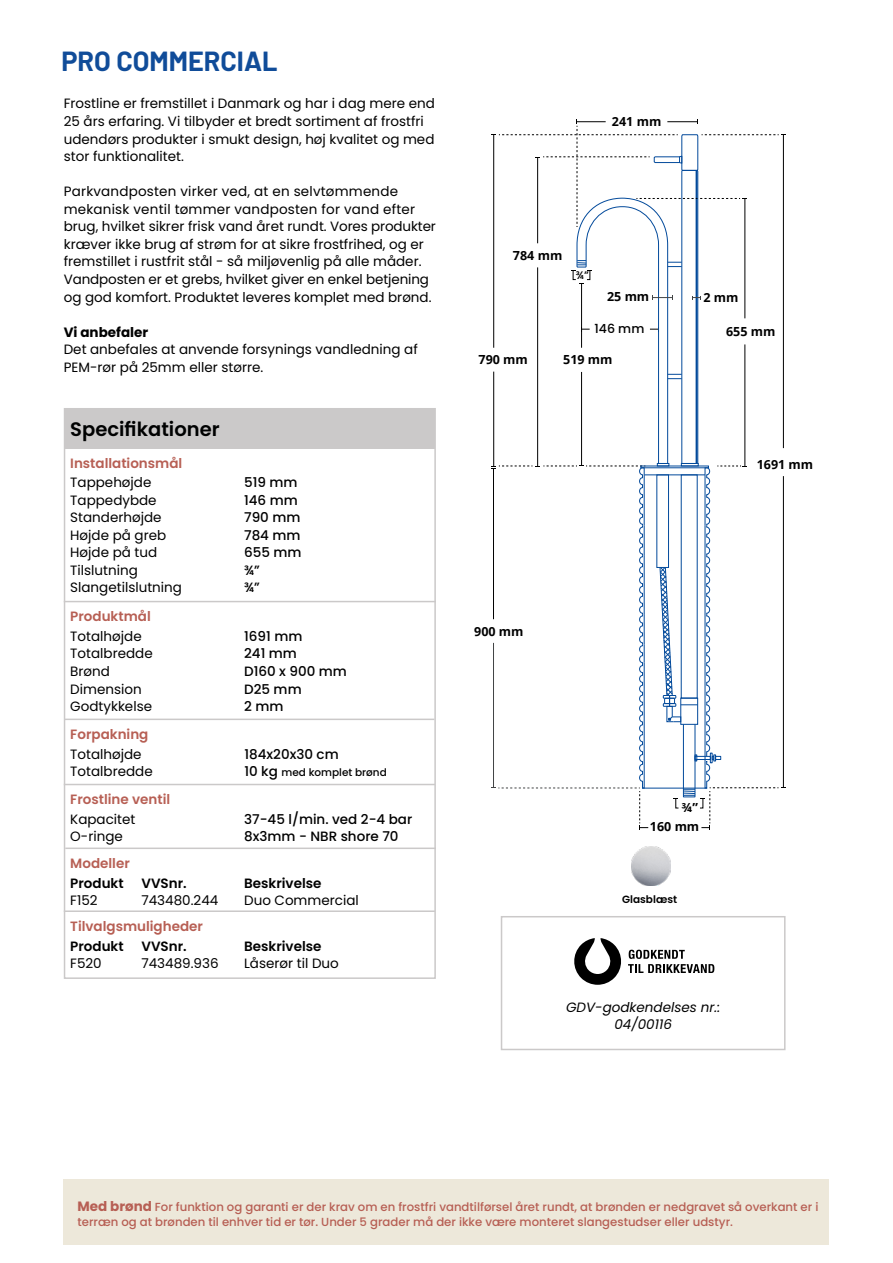
<style>
.page{position:relative;width:893px;height:1263px;background:#fff}
.page>*{position:absolute;margin:0;border:0;box-sizing:border-box;transform-origin:0 0}
.t1{font:700 27px "Barlow";color:#104c99}
.t2{font:600 19.5px "Poppins";color:#000101}
.t3{font:13.5px/17.5px "Poppins";color:#000101}
.t4{font:500 13.5px/17.5px "Poppins";color:#000101}
.t5{font:600 13.5px "Poppins";color:#b75f54}
.t6{font:600 13.5px "Poppins";color:#000101}
.t7{font:italic 13.5px/17.5px "Poppins";color:#000;text-align:center}
.t8{font:700 13.5px "Poppins";color:#000101}
.t9{font:700 12.6px "Open Sans";color:#000}
.t10{font:500 12.6px "Poppins";color:#000}
.t11{font:500 11.7px/15px "Poppins";color:#b75f54}
.t12{font:500 10.95px "Poppins";color:#000}
.t13{font:500 10.5px "Poppins";color:#000101}
.t14{font:600 10.5px "Poppins";color:#000101}
.s1{font-size:13.5px}
.s2{font-weight:700;font-size:13.5px}
</style>
<div class="page">
<div style="left:64px;top:408px;width:372px;height:571px;border:2px solid #cbc9c9"></div>
<div style="left:501px;top:916px;width:284px;height:134px;border:2px solid #cbc9c9"></div>
<svg style="left:574px;top:938px;width:140px;height:47px"></svg>
<div style="left:65px;top:409px;width:370px;height:39px;background:#cbc9c9"></div>
<hr style="left:64px;top:601px;width:372px;height:1px;background:#cbc9c9">
<hr style="left:64px;top:719px;width:370px;height:1px;background:#cbc9c9">
<hr style="left:65px;top:847px;width:371px;height:2px;background:#cbc9c9">
<hr style="left:64px;top:910px;width:371px;height:2px;background:#cbc9c9">
<svg style="left:491px;top:120px;width:294px;height:710px"></svg>
<hr style="left:64px;top:784px;width:371px;height:1px;background:#cbc9c9">
<img style="left:631px;top:847px;width:39px;height:38px">
<div style="left:64px;top:1179px;width:765px;height:65px;background:#ede8da"></div>
<h1 class="t1" style="left:61px;top:41px;width:218px">PRO COMMERCIAL</h1>
<p class="t3" style="left:64px;top:95px;width:373px">Frostline er fremstillet i Danmark og har i dag mere end 25 års erfaring. Vi tilbyder et bredt sortiment af frostfri udendørs produkter i smukt design, høj kvalitet og med stor funktionalitet.</p>
<p class="t3" style="left:64px;top:183px;width:374px">Parkvandposten virker ved, at en selvtømmende mekanisk ventil tømmer vandposten for vand efter brug, hvilket sikrer frisk vand året rundt. Vores produkter kræver ikke brug af strøm for at sikre frostfrihed, og er fremstillet i rustfrit stål - så miljøvenlig på alle måder.<br>Vandposten er et grebs, hvilket giver en enkel betjening og god komfort. Produktet leveres komplet med brønd.</p>
<p class="t8" style="left:64px;top:324px;width:86px">Vi anbefaler</p>
<p class="t3" style="left:64px;top:341px;width:356px">Det anbefales at anvende forsynings vandledning af<br>PEM-rør på 25mm eller større.</p>
<h2 class="t2" style="left:70px;top:417px;width:151px">Specifikationer</h2>
<p class="t5" style="left:70px;top:455px;width:114px">Installationsmål</p>
<p class="t3" style="left:70px;top:474px;width:113px">Tappehøjde<br>Tappedybde<br>Standerhøjde<br>Højde på greb<br>Højde på tud<br>Tilslutning<br>Slangetilslutning</p>
<p class="t4" style="left:244px;top:474px;width:59px">519 mm<br>146 mm<br>790 mm<br>784 mm<br>655 mm ¾”<br>¾”</p>
<p class="t5" style="left:70px;top:609px;width:82px">Produktmål</p>
<p class="t3" style="left:70px;top:627px;width:84px">Totalhøjde<br>Totalbredde<br>Brønd<br>Dimension<br>Godtykkelse</p>
<p class="t4" style="left:244px;top:627px;width:104px">1691 mm<br>241 mm<br>D160 x 900 mm<br>D25 mm<br>2 mm</p>
<p class="t5" style="left:70px;top:727px;width:80px">Forpakning</p>
<p class="t3" style="left:70px;top:745px;width:84px">Totalhøjde<br>Totalbredde</p>
<p class="t4" style="left:244px;top:745px;width:96px">184x20x30 cm</p>
<p class="t13" style="left:244px;top:766px;width:144px"><span class="s1">10 kg</span> med komplet brønd</p>
<p class="t5" style="left:70px;top:792px;width:101px">Frostline ventil</p>
<p class="t3" style="left:70px;top:810px;width:67px">Kapacitet<br>O-ringe</p>
<p class="t4" style="left:244px;top:810px;width:170px">37-45 l/min. ved 2-4 bar<br>8x3mm - NBR shore 70</p>
<p class="t5" style="left:70px;top:855px;width:61px">Modeller</p>
<p class="t6" style="left:70px;top:875px;width:55px">Produkt</p>
<p class="t5" style="left:70px;top:919px;width:134px">Tilvalgsmuligheder</p>
<p class="t6" style="left:70px;top:938px;width:55px">Produkt</p>
<p class="t6" style="left:141px;top:875px;width:47px">VVSnr.</p>
<p class="t6" style="left:244px;top:875px;width:79px">Beskrivelse</p>
<p class="t3" style="left:70px;top:892px;width:29px">F152</p>
<p class="t3" style="left:141px;top:892px;width:78px">743480.244</p>
<p class="t3" style="left:244px;top:892px;width:116px">Duo Commercial</p>
<p class="t6" style="left:141px;top:938px;width:47px">VVSnr.</p>
<p class="t6" style="left:244px;top:938px;width:79px">Beskrivelse</p>
<p class="t3" style="left:70px;top:955px;width:33px">F520</p>
<p class="t3" style="left:141px;top:955px;width:79px">743489.936</p>
<p class="t3" style="left:244px;top:955px;width:96px">Låserør til Duo</p>
<p class="t9" style="left:612px;top:112px;width:51px">241 mm</p>
<p class="t9" style="left:513px;top:246px;width:51px">784 mm</p>
<p class="t12" style="left:576px;top:269px;width:14px">¾”</p>
<p class="t9" style="left:607px;top:287px;width:44px">25 mm</p>
<p class="t9" style="left:703px;top:288px;width:37px">2 mm</p>
<p class="t10" style="left:594px;top:321px;width:51px">146 mm</p>
<p class="t9" style="left:726px;top:322px;width:51px">655 mm</p>
<p class="t9" style="left:478px;top:350px;width:51px">790 mm</p>
<p class="t9" style="left:563px;top:350px;width:51px">519 mm</p>
<p class="t9" style="left:474px;top:622px;width:51px">900 mm</p>
<p class="t9" style="left:757px;top:455px;width:58px">1691 mm</p>
<p class="t9" style="left:682px;top:798px;width:18px">¾”</p>
<p class="t9" style="left:650px;top:818px;width:51px">160 mm</p>
<p class="t14" style="left:622px;top:893px;width:56px">Glasblæst</p>
<p class="t7" style="left:566px;top:998px;width:156px">GDV-godkendelses nr.:<br>04/00116</p>
<p class="t11" style="left:78px;top:1200px;width:742px"><span class="s2">Med brønd</span> For funktion og garanti er der krav om en frostfri vandtilførsel året rundt, at brønden er nedgravet så overkant er i terræn og at brønden til enhver tid er tør. Under 5 grader må der ikke være monteret slangestudser eller udstyr.</p>
</div>
